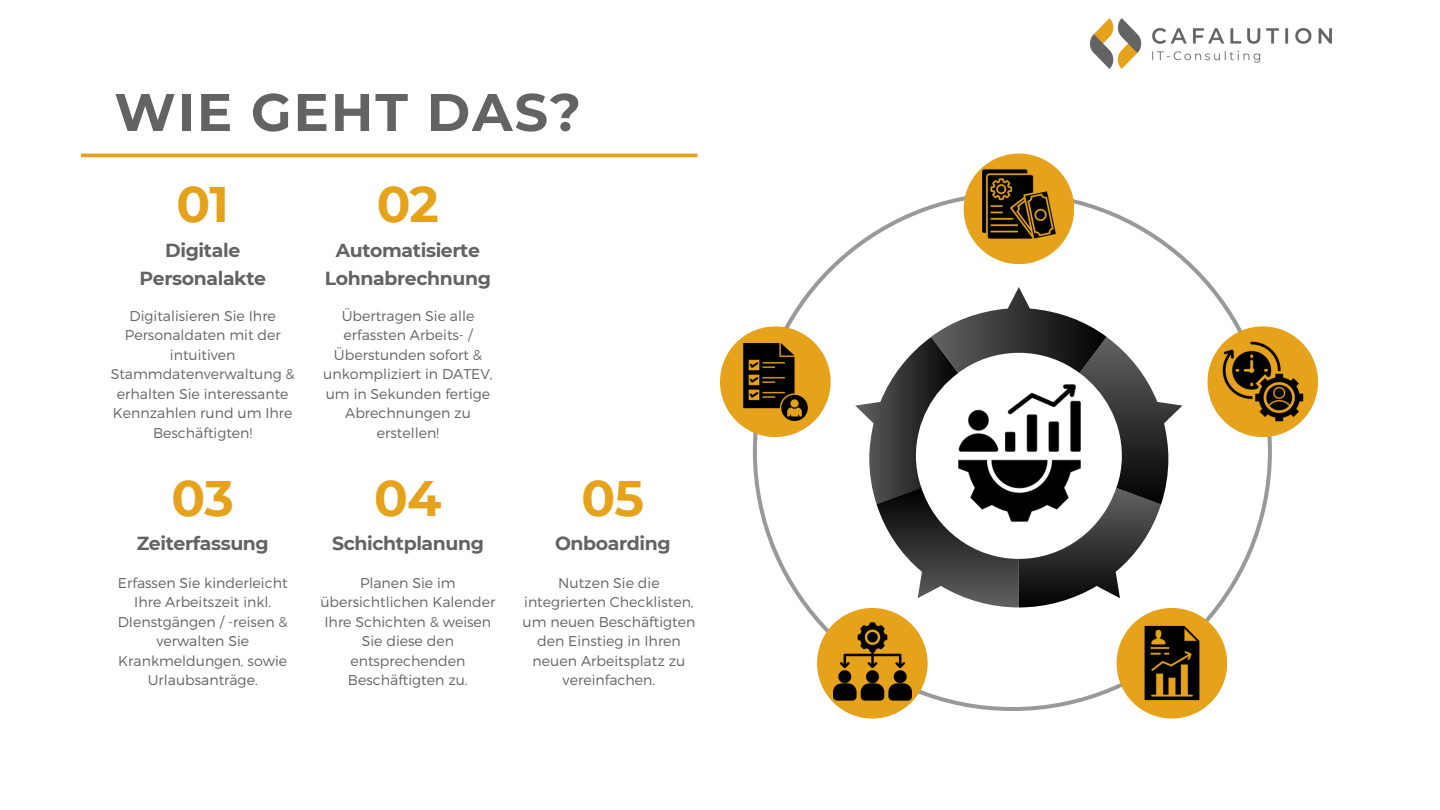
<style>
.page{position:relative;width:1440px;height:810px;background:#fff}
.page>*{position:absolute;margin:0;border:0;box-sizing:border-box;transform-origin:0 0}
.t1{font:700 52.8px "Montserrat";letter-spacing:.035em;color:#646363}
.t2{font:700 49.8px "Montserrat";letter-spacing:-.02em;color:#e5a21a}
.t3{font:700 18.9px/27.8px "Montserrat";letter-spacing:-.02em;color:#646363;text-align:center}
.t4{font:300 14.2px/19.5px "Montserrat";color:#646363;text-align:center}
</style>
<div class="page">
<svg style="left:753px;top:192px;width:519px;height:519px"></svg>
<svg style="left:855px;top:287px;width:327px;height:320px"></svg>
<div style="left:964px;top:154px;width:110px;height:110px;background:#e5a21a;border-radius:50%"></div>
<div style="left:1207px;top:326px;width:111px;height:111px;background:#e5a21a;border-radius:50%"></div>
<div style="left:1117px;top:608px;width:110px;height:111px;background:#e5a21a;border-radius:50%"></div>
<div style="left:817px;top:608px;width:111px;height:111px;background:#e5a21a;border-radius:50%"></div>
<div style="left:720px;top:326px;width:111px;height:111px;background:#e5a21a;border-radius:50%"></div>
<img style="left:1090px;top:19px;width:242px;height:49px">
<hr style="left:81px;top:154px;width:616px;height:3px;background:#e5a21a">
<img style="left:983px;top:169px;width:72px;height:70px">
<img style="left:1220px;top:339px;width:86px;height:86px">
<img style="left:1144px;top:626px;width:56px;height:75px">
<img style="left:948px;top:382px;width:143px;height:142px">
<img style="left:743px;top:343px;width:65px;height:77px">
<img style="left:833px;top:622px;width:79px;height:79px">
<p class="t1" style="left:114px;top:80px;width:468px">WIE GEHT DAS?</p>
<p class="t2" style="left:177px;top:174px;width:54px">01</p>
<p class="t3" style="left:139px;top:236px;width:128px">Digitale<br>Personalakte</p>
<h2 class="t4" style="left:111px;top:305px;width:186px">Digitalisieren Sie Ihre<br>Personaldaten mit der intuitiven<br>Stammdatenverwaltung &amp; erhalten Sie interessante<br>Kennzahlen rund um Ihre<br>Beschäftigten!</h2>
<p class="t2" style="left:172px;top:468px;width:64px">03</p>
<p class="t3" style="left:137px;top:529px;width:134px">Zeiterfassung</p>
<p class="t4" style="left:118px;top:572px;width:172px">Erfassen Sie kinderleicht<br>Ihre Arbeitszeit inkl.<br>DIenstgängen / -reisen &amp; verwalten Sie<br>Krankmeldungen, sowie<br>Urlaubsanträge.</p>
<h2 class="t2" style="left:377px;top:174px;width:64px">02</h2>
<h2 class="t3" style="left:325px;top:236px;width:168px">Automatisierte<br>Lohnabrechnung</h2>
<p class="t4" style="left:323px;top:305px;width:171px">Übertragen Sie alle erfassten Arbeits- /<br>Überstunden sofort &amp; unkompliziert in DATEV, um in Sekunden fertige<br>Abrechnungen zu erstellen!</p>
<p class="t2" style="left:374px;top:468px;width:69px">04</p>
<p class="t3" style="left:332px;top:529px;width:153px">Schichtplanung</p>
<p class="t4" style="left:320px;top:572px;width:176px">Planen Sie im übersichtlichen Kalender<br>Ihre Schichten &amp; weisen<br>Sie diese den entsprechenden<br>Beschäftigten zu.</p>
<p class="t2" style="left:582px;top:468px;width:64px">05</p>
<p class="t3" style="left:555px;top:529px;width:117px">Onboarding</p>
<p class="t4" style="left:523px;top:572px;width:174px">Nutzen Sie die integrierten Checklisten, um neuen Beschäftigten den Einstieg in Ihren neuen Arbeitsplatz zu vereinfachen.</p>
</div>
